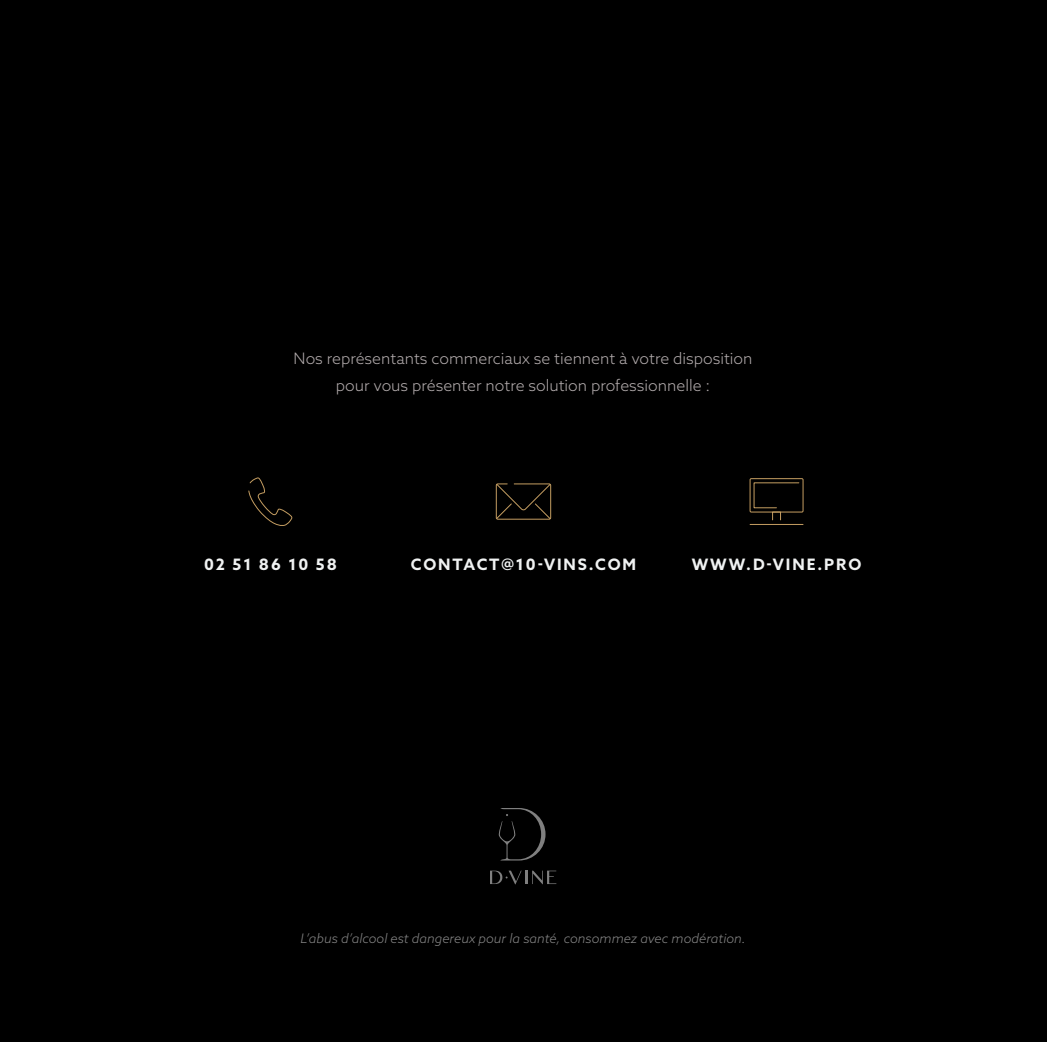
<style>
.page{position:relative;width:1047px;height:1042px;background:#000}
.page>*{position:absolute;margin:0;border:0;box-sizing:border-box;transform-origin:0 0}
.t1{font:300 15.75px/26.2px "Azo Sans";color:#b3acad;text-align:center}
.t2{font:700 15.75px "Azo Sans";letter-spacing:.12em;color:#f0f2f2}
.t3{font:italic 300 13.12px "Azo Sans";color:#878787}
</style>
<div class="page">
<svg style="left:248px;top:477px;width:45px;height:49px"></svg>
<svg style="left:496px;top:483px;width:55px;height:37px"></svg>
<div style="left:749px;top:478px;width:54px;height:34px;border:1px solid #c59e62"></div>
<div style="left:772px;top:512px;width:9px;height:8px;border:1px solid #c59e62"></div>
<svg style="left:753px;top:482px;width:46px;height:26px"></svg>
<hr style="left:750px;top:524px;width:53px;height:1px;background:#c59e62">
<svg style="left:490px;top:870px;width:66px;height:14px"></svg>
<svg style="left:499px;top:808px;width:46px;height:52px"></svg>
<p class="t1" style="left:294px;top:345px;width:460px">Nos représentants commerciaux se tiennent à votre disposition pour vous présenter notre solution professionnelle :</p>
<p class="t2" style="left:204px;top:554px;width:134px">02 51 86 10 58</p>
<p class="t2" style="left:411px;top:554px;width:227px">CONTACT@10-VINS.COM</p>
<p class="t2" style="left:692px;top:554px;width:171px">WWW.D-VINE.PRO</p>
<p class="t3" style="left:300px;top:929px;width:447px">L’abus d’alcool est dangereux pour la santé, consommez avec modération.</p>
</div>
